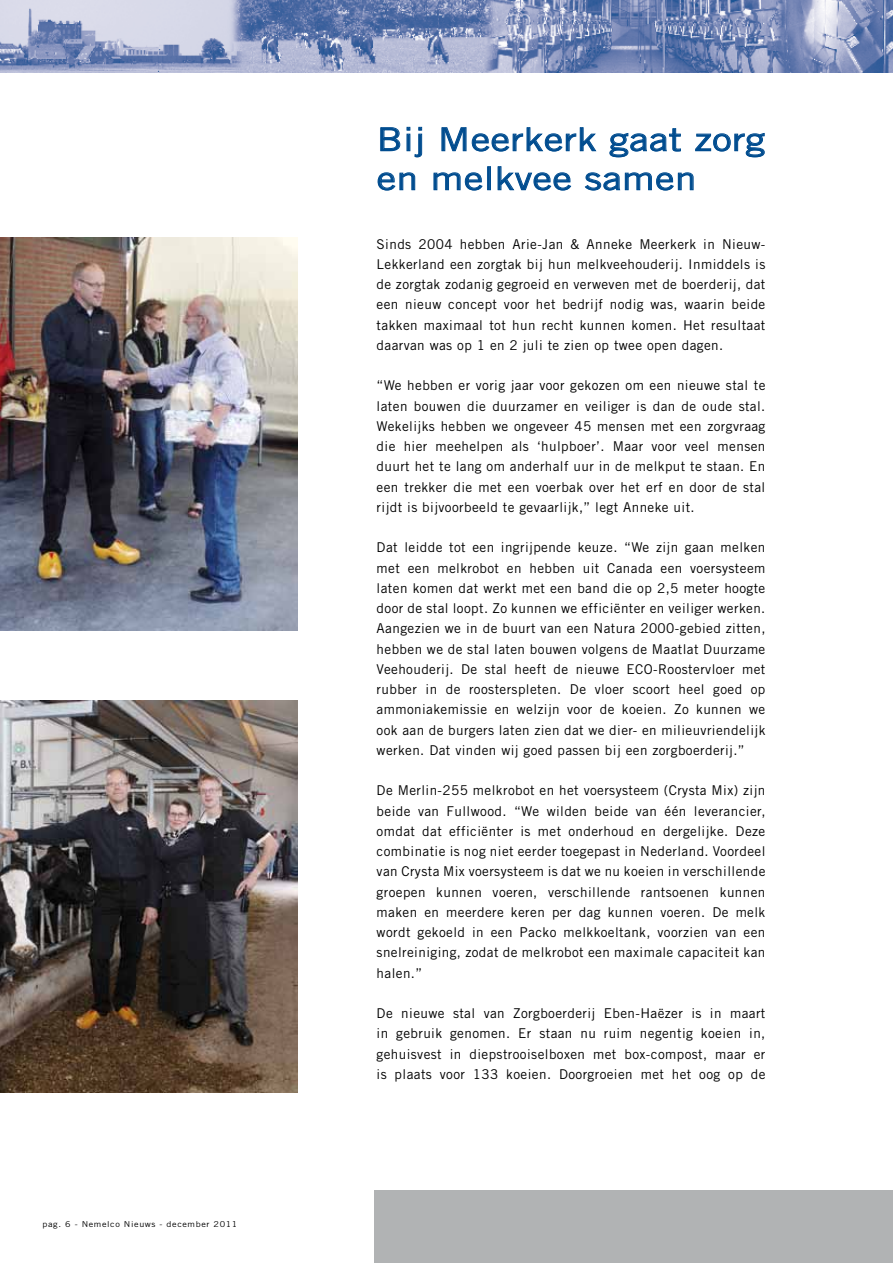
<style>
.page{position:relative;width:893px;height:1263px;background:#fff}
.page>*{position:absolute;margin:0;border:0;box-sizing:border-box;transform-origin:0 0}
.t1{font:31.95px/39px "Trade Gothic";letter-spacing:.01em;color:#004c8f;scale:1.22 1}
.t2{font:13.5px/20.2px "Trade Gothic";letter-spacing:.03em;color:#000;text-align:justify}
.t3{font:8.1px "Trade Gothic";letter-spacing:.07em;color:#000;scale:1.11 1}
</style>
<div class="page">
<img style="left:0;top:0;width:893px;height:72px">
<div style="left:374px;top:1191px;width:519px;height:72px;background:#b1b3b4"></div>
<img style="left:0;top:700px;width:298px;height:393px">
<img style="left:0;top:238px;width:298px;height:392px">
<svg style="left:380px;top:127px;width:21px;height:24px"></svg>
<svg style="left:407px;top:127px;width:15px;height:31px"></svg>
<svg style="left:441px;top:127px;width:156px;height:25px"></svg>
<svg style="left:609px;top:128px;width:72px;height:30px"></svg>
<svg style="left:695px;top:133px;width:70px;height:25px"></svg>
<svg style="left:377px;top:172px;width:38px;height:19px"></svg>
<svg style="left:433px;top:172px;width:50px;height:19px"></svg>
<div style="left:487px;top:166px;width:4px;height:24px;border:1px solid #004c8f"></div>
<svg style="left:497px;top:166px;width:75px;height:25px"></svg>
<svg style="left:584px;top:172px;width:110px;height:19px"></svg>
<p class="t3" style="left:43px;top:1220px;width:177px">pag. 6 - Nemelco Nieuws - december 2011</p>
<h1 class="t1" style="left:377px;top:119px;width:320px">Bij Meerkerk gaat zorg en melkvee samen</h1>
<p class="t2" style="left:377px;top:233px;width:390px">Sinds 2004 hebben Arie-Jan &amp; Anneke Meerkerk in Nieuw-Lekkerland een zorgtak bij hun melkveehouderij. Inmiddels is de zorgtak zodanig gegroeid en verweven met de boerderij, dat een nieuw concept voor het bedrijf nodig was, waarin beide takken maximaal tot hun recht kunnen komen. Het resultaat daarvan was op 1 en 2 juli te zien op twee open dagen.</p>
<p class="t2" style="left:377px;top:375px;width:390px">“We hebben er vorig jaar voor gekozen om een nieuwe stal te laten bouwen die duurzamer en veiliger is dan de oude stal.<br>Wekelijks hebben we ongeveer 45 mensen met een zorgvraag die hier meehelpen als ‘hulpboer’. Maar voor veel mensen duurt het te lang om anderhalf uur in de melkput te staan. En een trekker die met een voerbak over het erf en door de stal rijdt is bijvoorbeeld te gevaarlijk,” legt Anneke uit.</p>
<p class="t2" style="left:377px;top:537px;width:390px">Dat leidde tot een ingrijpende keuze. “We zijn gaan melken met een melkrobot en hebben uit Canada een voersysteem laten komen dat werkt met een band die op 2,5 meter hoogte door de stal loopt. Zo kunnen we efficiënter en veiliger werken.<br>Aangezien we in de buurt van een Natura 2000-gebied zitten, hebben we de stal laten bouwen volgens de Maatlat Duurzame Veehouderij. De stal heeft de nieuwe ECO-Roostervloer met rubber in de roosterspleten. De vloer scoort heel goed op ammoniakemissie en welzijn voor de koeien. Zo kunnen we ook aan de burgers laten zien dat we dier- en milieuvriendelijk werken. Dat vinden wij goed passen bij een zorgboerderij.”</p>
<p class="t2" style="left:377px;top:780px;width:390px">De Merlin-255 melkrobot en het voersysteem (Crysta Mix) zijn beide van Fullwood. “We wilden beide van één leverancier, omdat dat efficiënter is met onderhoud en dergelijke. Deze combinatie is nog niet eerder toegepast in Nederland. Voordeel van Crysta Mix voersysteem is dat we nu koeien in verschillende groepen kunnen voeren, verschillende rantsoenen kunnen maken en meerdere keren per dag kunnen voeren. De melk wordt gekoeld in een Packo melkkoeltank, voorzien van een snelreiniging, zodat de melkrobot een maximale capaciteit kan halen.”</p>
<p class="t2" style="left:377px;top:1003px;width:390px">De nieuwe stal van Zorgboerderij Eben-Haëzer is in maart in gebruik genomen. Er staan nu ruim negentig koeien in, gehuisvest in diepstrooiselboxen met box-compost, maar er is plaats voor 133 koeien. Doorgroeien met het oog op de</p>
</div>
